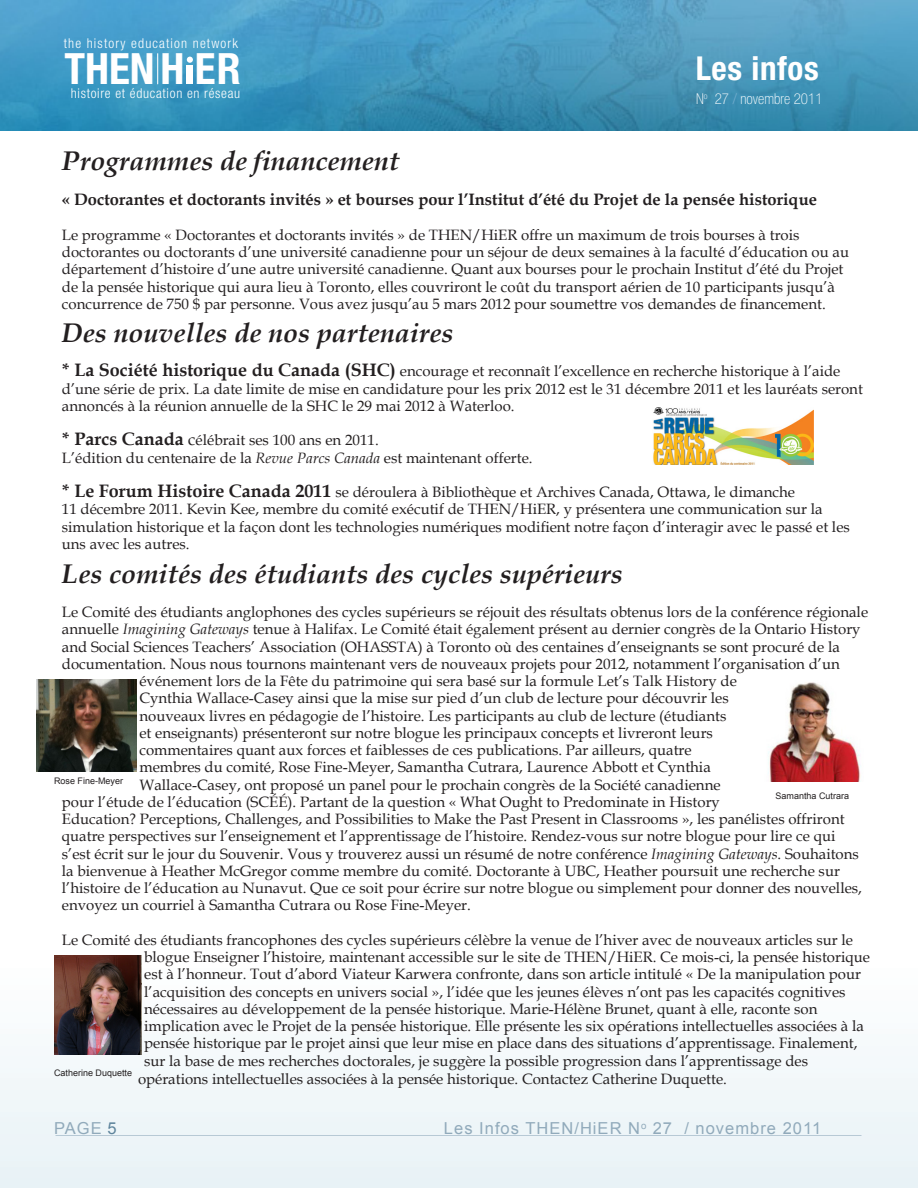
<style>
.page{position:relative;width:918px;height:1188px;background:#fff}
.page>*{position:absolute;margin:0;border:0;box-sizing:border-box;transform-origin:0 0}
.t1{font:700 condensed 43.2px "Helvetica Neue";color:#fff}
.t2{font:700 condensed 33px "Helvetica Neue";letter-spacing:.02em;color:#fff}
.t3{font:italic 700 27px "Book Antiqua";color:#231f20}
.t4{font:700 16.5px "Book Antiqua";color:#231f20}
.t5{font:16.5px "Arial";letter-spacing:.06em;color:#91aabb}
.t6{font:15px/17.2px "Book Antiqua";color:#231f20}
.t7{font:100 condensed 15px "Helvetica Neue";color:#fff}
.t8{font:300 condensed 13.65px "Helvetica Neue";letter-spacing:.05em;color:#fff}
.t9{font:300 condensed 13.65px "Helvetica Neue";letter-spacing:.07em;color:#fff}
.t10{font:9px "Arial";color:#231f20}
.s1{color:#7fb3d1}
.s2{font-weight:700;font-size:18px}
.s3{font-size:16.5px}
.s4{font-style:italic}
.s5{color:#5e849c}
</style>
<div class="page">
<div style="left:0;top:963px;width:918px;height:225px;background:#f2f7f9"></div>
<hr style="left:56px;top:1135px;width:805px;height:1px;background:#003b62">
<img style="left:0;top:0;width:918px;height:130px">
<hr style="left:157px;top:53px;width:1px;height:31px;background:#fff">
<div style="left:187px;top:66px;width:6px;height:18px;background:#fff"></div>
<svg style="left:187px;top:57px;width:6px;height:6px"></svg>
<img style="left:36px;top:680px;width:100px;height:91px">
<img style="left:768px;top:682px;width:93px;height:100px">
<img style="left:54px;top:956px;width:87px;height:99px">
<img style="left:653px;top:407px;width:161px;height:57px">
<p class="t9" style="left:64px;top:35px;width:176px">the history education network</p>
<p class="t8" style="left:71px;top:85px;width:171px">histoire et éducation en réseau</p>
<h1 class="t1" style="left:64px;top:43px;width:178px">THENH ER</h1>
<p class="t2" style="left:696px;top:48px;width:125px">Les infos</p>
<p class="t7" style="left:696px;top:90px;width:128px">N<sup>o</sup> 27 <span class="s1">/</span> novembre 2011</p>
<p class="t3" style="left:62px;top:142px;width:339px">Programmes de financement</p>
<p class="t4" style="left:62px;top:189px;width:757px">« Doctorantes et doctorants invités » et bourses pour l’Institut d’été du Projet de la pensée historique</p>
<p class="t6" style="left:62px;top:226px;width:789px">Le programme « Doctorantes et doctorants invités » de THEN/HiER offre un maximum de trois bourses à trois doctorantes ou doctorants d’une université canadienne pour un séjour de deux semaines à la faculté d’éducation ou au département d’histoire d’une autre université canadienne. Quant aux bourses pour le prochain Institut d’été du Projet de la pensée historique qui aura lieu à Toronto, elles couvriront le coût du transport aérien de 10 participants jusqu’à concurrence de 750 $ par personne. Vous avez jusqu’au 5 mars 2012 pour soumettre vos demandes de financement.</p>
<p class="t3" style="left:62px;top:314px;width:393px">Des nouvelles de nos partenaires</p>
<p class="t6" style="left:62px;top:362px;width:803px"><span class="s2">* La Société historique du Canada (SHC)</span> encourage et reconnaît l’excellence en recherche historique à l’aide d’une série de prix. La date limite de mise en candidature pour les prix 2012 est le 31 décembre 2011 et les lauréats seront annoncés à la réunion annuelle de la SHC le 29 mai 2012 à Waterloo.</p>
<p class="t6" style="left:62px;top:431px;width:318px"><span class="s2">* Parcs Canada</span> <span class="s3">c</span>élébrait ses 100 ans en 2011.</p>
<p class="t6" style="left:62px;top:449px;width:472px">L’édition du centenaire de la <span class="s4">Revue Parcs Canada</span> est maintenant offerte.</p>
<p class="t6" style="left:62px;top:483px;width:735px"><span class="s2">* Le Forum Histoire Canada 2011</span> se déroulera à Bibliothèque et Archives Canada, Ottawa, le dimanche</p>
<p class="t6" style="left:62px;top:500px;width:790px">11 décembre 2011. Kevin Kee, membre du comité exécutif de THEN/HiER, y présentera une communication sur la simulation historique et la façon dont les technologies numériques modifient notre façon d’interagir avec le passé et les uns avec les autres.</p>
<p class="t3" style="left:62px;top:555px;width:562px">Les comités des étudiants des cycles supérieurs</p>
<p class="t6" style="left:62px;top:603px;width:808px">Le Comité des étudiants anglophones des cycles supérieurs se réjouit des résultats obtenus lors de la conférence régionale</p>
<p class="t6" style="left:62px;top:620px;width:800px">annuelle <span class="s4">Imagining Gateways</span> tenue à Halifax. Le Comité était également présent au dernier congrès de la Ontario History</p>
<p class="t6" style="left:62px;top:638px;width:780px">and Social Sciences Teachers’ Association (OHASSTA) à Toronto où des centaines d’enseignants se sont procuré de la</p>
<p class="t6" style="left:62px;top:655px;width:780px">documentation. Nous nous tournons maintenant vers de nouveaux projets pour 2012, notamment l’organisation d’un</p>
<p class="t6" style="left:139px;top:672px;width:599px">événement lors de la Fête du patrimoine qui sera basé sur la formule Let’s Talk History de</p>
<p class="t6" style="left:139px;top:689px;width:591px">Cynthia Wallace-Casey ainsi que la mise sur pied d’un club de lecture pour découvrir les</p>
<p class="t6" style="left:139px;top:707px;width:588px">nouveaux livres en pédagogie de l’histoire. Les participants au club de lecture (étudiants</p>
<p class="t6" style="left:139px;top:724px;width:575px">et enseignants) présenteront sur notre blogue les principaux concepts et livreront leurs</p>
<p class="t6" style="left:139px;top:741px;width:554px">commentaires quant aux forces et faiblesses de ces publications. Par ailleurs, quatre</p>
<p class="t6" style="left:139px;top:758px;width:573px">membres du comité, Rose Fine-Meyer, Samantha Cutrara, Laurence Abbott et Cynthia</p>
<p class="t6" style="left:139px;top:776px;width:583px">Wallace-Casey, ont proposé un panel pour le prochain congrès de la Société canadienne</p>
<p class="t6" style="left:62px;top:793px;width:660px">pour l’étude de l’éducation (SCÉÉ). Partant de la question « What Ought to Predominate in History</p>
<p class="t6" style="left:62px;top:810px;width:784px">Education? Perceptions, Challenges, and Possibilities to Make the Past Present in Classrooms », les panélistes offriront</p>
<p class="t6" style="left:62px;top:827px;width:775px">quatre perspectives sur l’enseignement et l’apprentissage de l’histoire. Rendez-vous sur notre blogue pour lire ce qui</p>
<p class="t6" style="left:62px;top:845px;width:799px">s’est écrit sur le jour du Souvenir. Vous y trouverez aussi un résumé de notre conférence <span class="s4">Imagining Gateways</span>. Souhaitons</p>
<p class="t6" style="left:62px;top:862px;width:780px">la bienvenue à Heather McGregor comme membre du comité. Doctorante à UBC, Heather poursuit une recherche sur</p>
<p class="t6" style="left:62px;top:879px;width:802px">l’histoire de l’éducation au Nunavut. Que ce soit pour écrire sur notre blogue ou simplement pour donner des nouvelles,</p>
<p class="t6" style="left:62px;top:896px;width:411px">envoyez un courriel à Samantha Cutrara ou Rose Fine-Meyer.</p>
<p class="t6" style="left:62px;top:931px;width:793px">Le Comité des étudiants francophones des cycles supérieurs célèbre la venue de l’hiver avec de nouveaux articles sur le</p>
<p class="t6" style="left:144px;top:948px;width:727px">blogue Enseigner l’histoire, maintenant accessible sur le site de THEN/HiER. Ce mois-ci, la pensée historique</p>
<p class="t6" style="left:144px;top:965px;width:718px">est à l’honneur. Tout d’abord Viateur Karwera confronte, dans son article intitulé « De la manipulation pour</p>
<p class="t6" style="left:144px;top:983px;width:703px">l’acquisition des concepts en univers social », l’idée que les jeunes élèves n’ont pas les capacités cognitives</p>
<p class="t6" style="left:144px;top:1000px;width:675px">nécessaires au développement de la pensée historique. Marie-Hélène Brunet, quant à elle, raconte son</p>
<p class="t6" style="left:144px;top:1017px;width:721px">implication avec le Projet de la pensée historique. Elle présente les six opérations intellectuelles associées à la</p>
<p class="t6" style="left:144px;top:1034px;width:715px">pensée historique par le projet ainsi que leur mise en place dans des situations d’apprentissage. Finalement,</p>
<p class="t6" style="left:144px;top:1052px;width:665px">sur la base de mes recherches doctorales, je suggère la possible progression dans l’apprentissage des</p>
<p class="t6" style="left:138px;top:1070px;width:590px">opérations intellectuelles associées à la pensée historique. Contactez Catherine Duquette.</p>
<p class="t10" style="left:54px;top:774px;width:71px">Rose Fine-Meyer</p>
<p class="t10" style="left:776px;top:789px;width:75px">Samantha Cutrara</p>
<p class="t10" style="left:54px;top:1067px;width:80px">Catherine Duquette</p>
<p class="t5" style="left:54px;top:1117px;width:64px">PAGE <span class="s5">5</span></p>
<p class="t5" style="left:444px;top:1117px;width:379px">Les Infos THEN/HiER N<sup>o</sup> 27 / novembre 2011</p>
</div>
